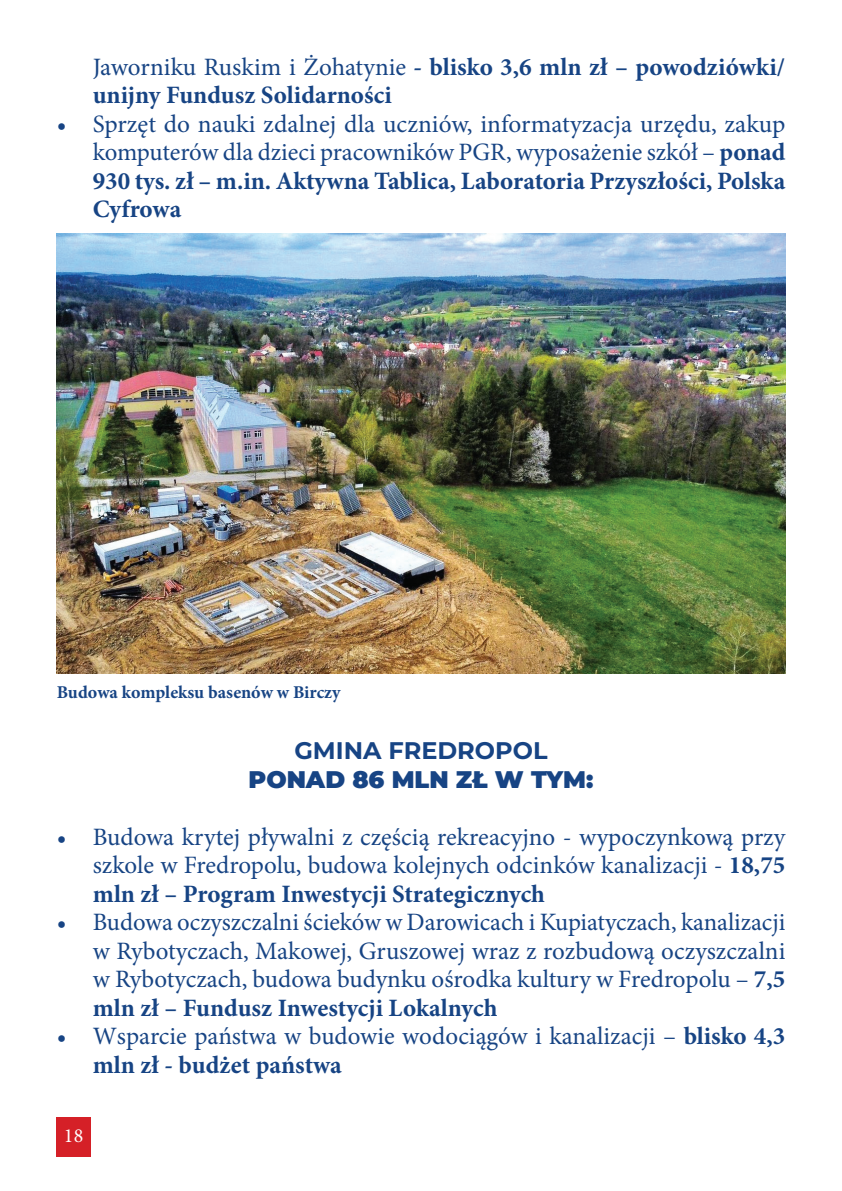
<style>
.page{position:relative;width:842px;height:1191px;background:#fff}
.page>*{position:absolute;margin:0;border:0;box-sizing:border-box;transform-origin:0 0}
.t1{font:25px/28.4px "Minion Pro";color:#174484;text-align:justify}
.t2{font:700 25px/28.4px "Minion Pro";color:#174484}
.t3{font:900 24px "Montserrat";color:#174484}
.t4{font:700 24px "Montserrat";color:#174484}
.t5{font:20px "Minion Pro";color:#fff}
.t6{font:700 18px "Minion Pro";color:#174484}
.s1{font-weight:400}
.s2{font-weight:700}
</style>
<div class="page">
<div style="left:57px;top:1117px;width:34px;height:40px;background:#d52027"></div>
<img style="left:57px;top:234px;width:728px;height:439px">
<p class="t2" style="left:93px;top:52px;width:694px"><span class="s1">Jaworniku Ruskim i Żohatynie</span> - blisko 3,6 mln zł – powodziówki/ unijny Fundusz Solidarności</p>
<p class="t1" style="left:93px;top:110px;width:694px;text-indent:-36px">• Sprzęt do nauki zdalnej dla uczniów, informatyzacja urzędu, zakup komputerów dla dzieci pracowników PGR, wyposażenie szkół – <span class="s2">ponad 930 tys. zł – m.in. Aktywna Tablica, Laboratoria Przyszłości, Polska Cyfrowa</span></p>
<p class="t6" style="left:57px;top:679px;width:285px">Budowa kompleksu basenów w Birczy</p>
<p class="t4" style="left:294px;top:733px;width:254px">GMINA FREDROPOL</p>
<p class="t3" style="left:248px;top:761px;width:346px">PONAD 86 MLN ZŁ W TYM:</p>
<p class="t1" style="left:93px;top:822px;width:694px;text-indent:-36px">• Budowa krytej pływalni z częścią rekreacyjno - wypoczynkową przy szkole w Fredropolu, budowa kolejnych odcinków kanalizacji - <span class="s2">18,75 mln zł – Program Inwestycji Strategicznych</span></p>
<p class="t1" style="left:93px;top:908px;width:694px;text-indent:-36px">• Budowa oczyszczalni ścieków w Darowicach i Kupiatyczach, kanalizacji w Rybotyczach, Makowej, Gruszowej wraz z rozbudową oczyszczalni w Rybotyczach, budowa budynku ośrodka kultury w Fredropolu – <span class="s2">7,5 mln zł – Fundusz Inwestycji Lokalnych</span></p>
<p class="t1" style="left:93px;top:1022px;width:694px;text-indent:-36px">• Wsparcie państwa w budowie wodociągów i kanalizacji – <span class="s2">blisko 4,3 mln zł - budżet państwa</span></p>
<p class="t5" style="left:64px;top:1122px;width:21px">18</p>
</div>
